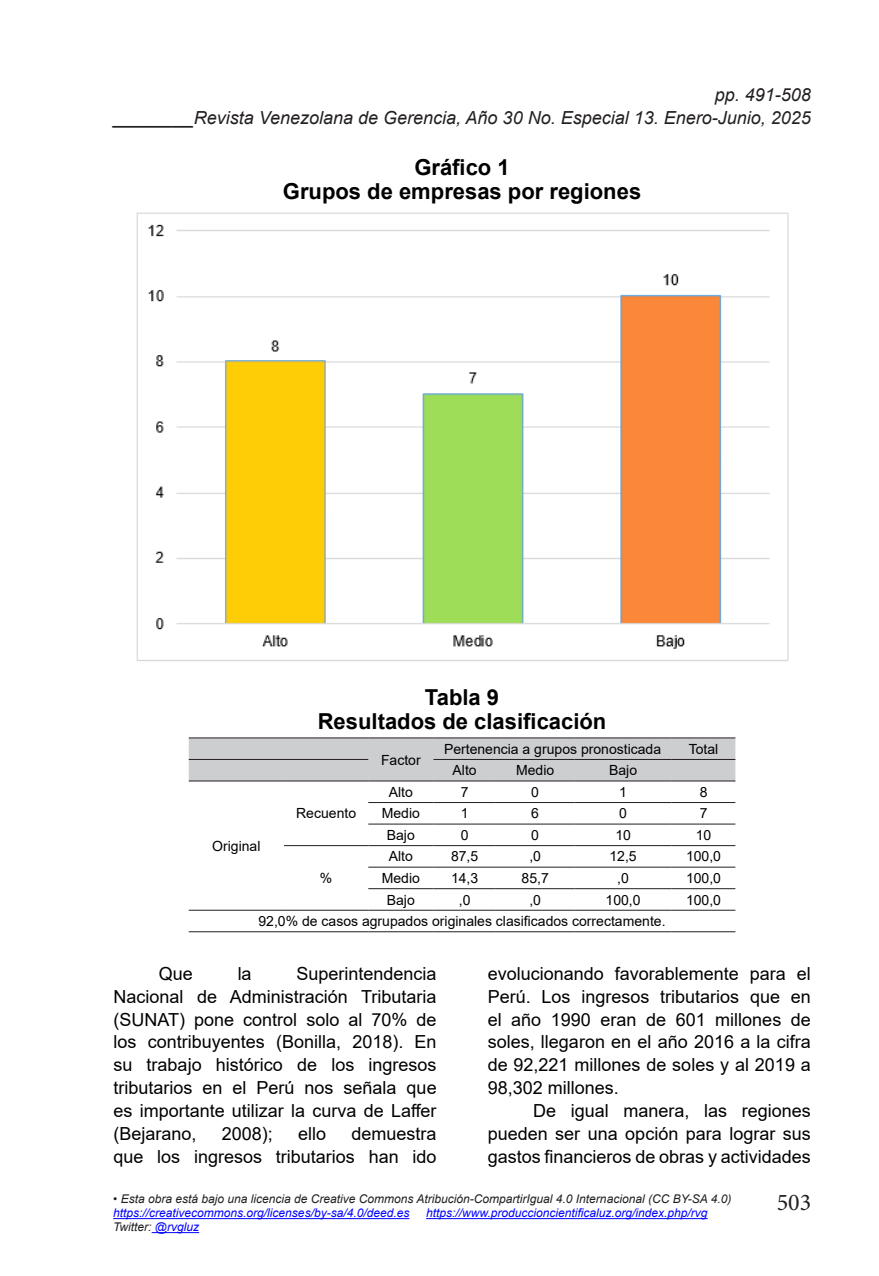
<style>
.page{position:relative;width:879px;height:1276px;background:#fff}
.page>*{position:absolute;margin:0;border:0;box-sizing:border-box;transform-origin:0 0}
.t1{font:24px "Minion Pro";color:#231f20}
.TITULOS_GRAFICOS_Y_T{font:700 22px "Arial";color:#000}
.PARRAFOS_TEXTO{font:18px/22.8px "Arial";color:#000;text-align:justify}
.t2{font:italic 18px "Arial";color:#231f20}
.t3{font:14px "Arial";color:#000}
.t4{font:italic 12px "Arial";color:#231f20}
.t5{font:italic 12px "Arial";color:#00f}
.s1{color:#00f}
</style>
<div class="page">
<hr style="left:113px;top:1218px;width:296px;height:1px;background:#00f">
<hr style="left:426px;top:1218px;width:281px;height:1px;background:#00f">
<hr style="left:152px;top:1232px;width:47px;height:1px;background:#00f">
<img style="left:136px;top:212px;width:653px;height:449px">
<div style="left:189px;top:738px;width:546px;height:42px;background:#cdced0"></div>
<svg style="left:189px;top:781px;width:546px;height:130px"></svg>
<hr style="left:189px;top:737px;width:95px;height:1px;background:#231f20">
<hr style="left:284px;top:737px;width:84px;height:1px;background:#231f20">
<hr style="left:368px;top:737px;width:65px;height:1px;background:#231f20">
<hr style="left:433px;top:737px;width:63px;height:1px;background:#231f20">
<hr style="left:496px;top:737px;width:78px;height:1px;background:#231f20">
<hr style="left:574px;top:737px;width:98px;height:1px;background:#231f20">
<hr style="left:672px;top:737px;width:63px;height:1px;background:#231f20">
<hr style="left:189px;top:759px;width:95px;height:1px;background:#231f20">
<hr style="left:284px;top:759px;width:84px;height:1px;background:#231f20">
<hr style="left:433px;top:759px;width:63px;height:1px;background:#231f20">
<hr style="left:496px;top:759px;width:78px;height:1px;background:#231f20">
<hr style="left:574px;top:759px;width:98px;height:1px;background:#231f20">
<hr style="left:672px;top:759px;width:63px;height:1px;background:#231f20">
<hr style="left:189px;top:780px;width:95px;height:1px;background:#231f20">
<hr style="left:284px;top:780px;width:84px;height:1px;background:#231f20">
<hr style="left:368px;top:780px;width:65px;height:1px;background:#231f20">
<hr style="left:433px;top:780px;width:63px;height:1px;background:#231f20">
<hr style="left:496px;top:780px;width:78px;height:1px;background:#231f20">
<hr style="left:574px;top:780px;width:98px;height:1px;background:#231f20">
<hr style="left:672px;top:780px;width:63px;height:1px;background:#231f20">
<hr style="left:368px;top:802px;width:65px;height:1px;background:#231f20">
<hr style="left:433px;top:802px;width:63px;height:1px;background:#231f20">
<hr style="left:496px;top:802px;width:78px;height:1px;background:#231f20">
<hr style="left:574px;top:802px;width:98px;height:1px;background:#231f20">
<hr style="left:672px;top:802px;width:63px;height:1px;background:#231f20">
<hr style="left:368px;top:823px;width:65px;height:1px;background:#231f20">
<hr style="left:433px;top:823px;width:63px;height:1px;background:#231f20">
<hr style="left:496px;top:823px;width:78px;height:1px;background:#231f20">
<hr style="left:574px;top:823px;width:98px;height:1px;background:#231f20">
<hr style="left:672px;top:823px;width:63px;height:1px;background:#231f20">
<hr style="left:284px;top:845px;width:84px;height:1px;background:#231f20">
<hr style="left:368px;top:845px;width:65px;height:1px;background:#231f20">
<hr style="left:433px;top:845px;width:63px;height:1px;background:#231f20">
<hr style="left:496px;top:845px;width:78px;height:1px;background:#231f20">
<hr style="left:574px;top:845px;width:98px;height:1px;background:#231f20">
<hr style="left:672px;top:845px;width:63px;height:1px;background:#231f20">
<hr style="left:368px;top:866px;width:65px;height:1px;background:#231f20">
<hr style="left:433px;top:866px;width:63px;height:1px;background:#231f20">
<hr style="left:496px;top:866px;width:78px;height:1px;background:#231f20">
<hr style="left:574px;top:866px;width:98px;height:1px;background:#231f20">
<hr style="left:672px;top:866px;width:63px;height:1px;background:#231f20">
<hr style="left:368px;top:888px;width:65px;height:1px;background:#231f20">
<hr style="left:433px;top:888px;width:63px;height:1px;background:#231f20">
<hr style="left:496px;top:888px;width:78px;height:1px;background:#231f20">
<hr style="left:574px;top:888px;width:98px;height:1px;background:#231f20">
<hr style="left:672px;top:888px;width:63px;height:1px;background:#231f20">
<hr style="left:189px;top:909px;width:95px;height:1px;background:#231f20">
<hr style="left:284px;top:909px;width:84px;height:1px;background:#231f20">
<hr style="left:368px;top:909px;width:65px;height:1px;background:#231f20">
<hr style="left:433px;top:909px;width:63px;height:1px;background:#231f20">
<hr style="left:496px;top:909px;width:78px;height:1px;background:#231f20">
<hr style="left:574px;top:909px;width:98px;height:1px;background:#231f20">
<hr style="left:672px;top:909px;width:63px;height:1px;background:#231f20">
<hr style="left:189px;top:931px;width:95px;height:1px;background:#231f20">
<hr style="left:284px;top:931px;width:84px;height:1px;background:#231f20">
<hr style="left:368px;top:931px;width:65px;height:1px;background:#231f20">
<hr style="left:433px;top:931px;width:63px;height:1px;background:#231f20">
<hr style="left:496px;top:931px;width:78px;height:1px;background:#231f20">
<hr style="left:574px;top:931px;width:98px;height:1px;background:#231f20">
<hr style="left:672px;top:931px;width:63px;height:1px;background:#231f20">
<p class="t2" style="left:715px;top:83px;width:98px">pp. 491-508</p>
<p class="t2" style="left:114px;top:106px;width:699px">________Revista Venezolana de Gerencia, Año 30 No. Especial 13. Enero-Junio, 2025</p>
<p class="TITULOS_GRAFICOS_Y_T" style="left:414px;top:152px;width:97px">Gráfico 1</p>
<p class="TITULOS_GRAFICOS_Y_T" style="left:283px;top:176px;width:360px">Grupos de empresas por regiones</p>
<p class="TITULOS_GRAFICOS_Y_T" style="left:425px;top:682px;width:76px">Tabla 9</p>
<p class="TITULOS_GRAFICOS_Y_T" style="left:318px;top:706px;width:290px">Resultados de clasificación</p>
<p class="t3" style="left:381px;top:750px;width:41px">Factor</p>
<p class="t3" style="left:444px;top:739px;width:219px">Pertenencia a grupos pronosticada</p>
<p class="t3" style="left:689px;top:739px;width:31px">Total</p>
<p class="t3" style="left:452px;top:761px;width:26px">Alto</p>
<p class="t3" style="left:516px;top:761px;width:40px">Medio</p>
<p class="t3" style="left:609px;top:761px;width:30px">Bajo</p>
<p class="t3" style="left:389px;top:782px;width:26px">Alto</p>
<p class="t3" style="left:461px;top:782px;width:9px">7</p>
<p class="t3" style="left:531px;top:782px;width:9px">0</p>
<p class="t3" style="left:619px;top:782px;width:9px">1</p>
<p class="t3" style="left:699px;top:782px;width:9px">8</p>
<p class="t3" style="left:382px;top:804px;width:40px">Medio</p>
<p class="t3" style="left:461px;top:804px;width:9px">1</p>
<p class="t3" style="left:531px;top:804px;width:9px">6</p>
<p class="t3" style="left:619px;top:804px;width:9px">0</p>
<p class="t3" style="left:699px;top:804px;width:9px">7</p>
<p class="t3" style="left:387px;top:825px;width:30px">Bajo</p>
<p class="t3" style="left:461px;top:825px;width:9px">0</p>
<p class="t3" style="left:531px;top:825px;width:9px">0</p>
<p class="t3" style="left:615px;top:825px;width:17px">10</p>
<p class="t3" style="left:696px;top:825px;width:17px">10</p>
<p class="t3" style="left:296px;top:804px;width:61px">Recuento</p>
<p class="t3" style="left:212px;top:836px;width:50px">Original</p>
<p class="t3" style="left:389px;top:847px;width:26px">Alto</p>
<p class="t3" style="left:451px;top:847px;width:29px">87,5</p>
<p class="t3" style="left:529px;top:847px;width:13px">,0</p>
<p class="t3" style="left:609px;top:847px;width:29px">12,5</p>
<p class="t3" style="left:686px;top:847px;width:37px">100,0</p>
<p class="t3" style="left:382px;top:868px;width:40px">Medio</p>
<p class="t3" style="left:451px;top:868px;width:29px">14,3</p>
<p class="t3" style="left:521px;top:868px;width:29px">85,7</p>
<p class="t3" style="left:617px;top:868px;width:13px">,0</p>
<p class="t3" style="left:686px;top:868px;width:37px">100,0</p>
<p class="t3" style="left:387px;top:890px;width:30px">Bajo</p>
<p class="t3" style="left:459px;top:890px;width:13px">,0</p>
<p class="t3" style="left:529px;top:890px;width:13px">,0</p>
<p class="t3" style="left:605px;top:890px;width:37px">100,0</p>
<p class="t3" style="left:686px;top:890px;width:37px">100,0</p>
<p class="t3" style="left:258px;top:911px;width:408px">92,0% de casos agrupados originales clasificados correctamente.</p>
<p class="t3" style="left:320px;top:868px;width:14px">%</p>
<p class="PARRAFOS_TEXTO" style="left:159px;top:962px;width:36px">Que</p>
<p class="PARRAFOS_TEXTO" style="left:238px;top:962px;width:16px">la</p>
<p class="PARRAFOS_TEXTO" style="left:113px;top:962px;width:325px;text-indent:183px">Superintendencia Nacional de Administración Tributaria (SUNAT) pone control solo al 70% de los contribuyentes (Bonilla, 2018). En su trabajo histórico de los ingresos tributarios en el Perú nos señala que es importante utilizar la curva de Laffer (Bejarano,</p>
<p class="PARRAFOS_TEXTO" style="left:222px;top:1122px;width:53px">2008);</p>
<p class="PARRAFOS_TEXTO" style="left:298px;top:1122px;width:30px">ello</p>
<p class="PARRAFOS_TEXTO" style="left:113px;top:1122px;width:325px;text-align:right">demuestra<br>que los ingresos tributarios han ido</p>
<p class="PARRAFOS_TEXTO" style="left:488px;top:962px;width:325px">evolucionando favorablemente para el Perú. Los ingresos tributarios que en el año 1990 eran de 601 millones de soles, llegaron en el año 2016 a la cifra de 92,221 millones de soles y al 2019 a 98,302 millones.</p>
<p class="PARRAFOS_TEXTO" style="left:488px;top:1099px;width:325px;text-indent:45px">De igual manera, las regiones pueden ser una opción para lograr sus gastos financieros de obras y actividades</p>
<p class="t4" style="left:113px;top:1191px;width:620px">• Esta obra está bajo una licencia de Creative Commons Atribución-CompartirIgual 4.0 Internacional (CC BY-SA 4.0)</p>
<p class="t5" style="left:113px;top:1205px;width:298px">https://creativecommons.org/licenses/by-sa/4.0/deed.es</p>
<p class="t5" style="left:426px;top:1205px;width:283px">https://www.produccioncientificaluz.org/index.php/rvg</p>
<p class="t4" style="left:113px;top:1219px;width:87px">Twitter: <span class="s1">@rvgluz</span></p>
<h1 class="t1" style="left:777px;top:1186px;width:36px">503</h1>
</div>
